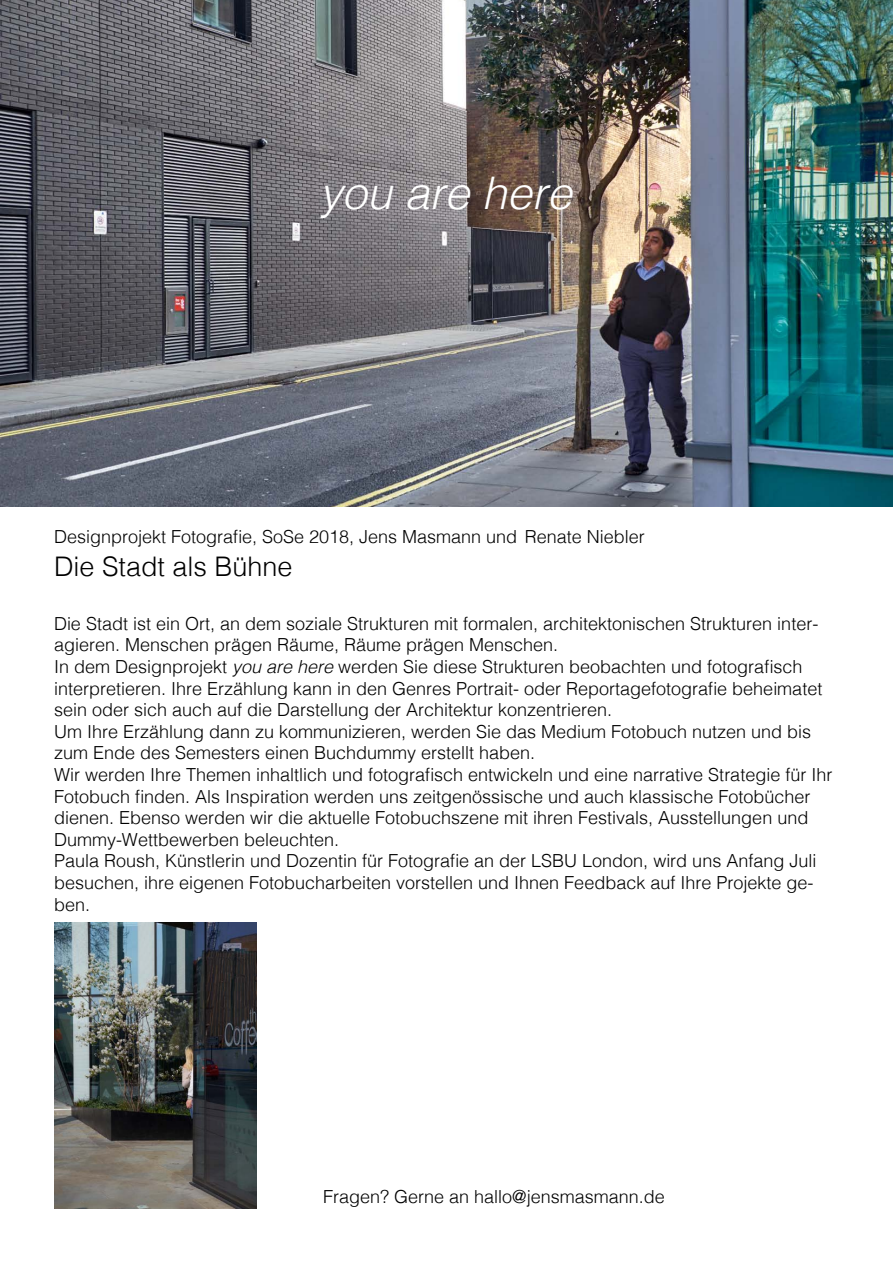
<style>
.page{position:relative;width:893px;height:1263px;background:#fff}
.page>*{position:absolute;margin:0;border:0;box-sizing:border-box;transform-origin:0 0}
.t1{font:italic 300 45px "Helvetica";color:#fff}
.t2{font:300 27px "Helvetica";color:#000}
.t3{font:300 18px/21.6px "Helvetica";color:#000}
.s1{font-style:italic}
</style>
<div class="page">
<img style="left:0;top:0;width:893px;height:506px">
<img style="left:54px;top:922px;width:202px;height:287px">
<h1 class="t1" style="left:319px;top:155px;width:254px">you are here</h1>
<p class="t3" style="left:54px;top:525px;width:592px">Designprojekt Fotografie, SoSe 2018, Jens Masmann und Renate Niebler</p>
<h2 class="t2" style="left:54px;top:543px;width:240px">Die Stadt als Bühne</h2>
<p class="t3" style="left:54px;top:611px;width:780px">Die Stadt ist ein Ort, an dem soziale Strukturen mit formalen, architektonischen Strukturen inter&shy;agieren. Menschen prägen Räume, Räume prägen Menschen.<br>In dem Designprojekt <span class="s1">you are here</span> werden Sie diese Strukturen beobachten und fotografisch interpretieren. Ihre Erzählung kann in den Genres Portrait- oder Reportagefotografie beheimatet sein oder sich auch auf die Darstellung der Architektur konzentrieren.<br>Um Ihre Erzählung dann zu kommunizieren, werden Sie das Medium Fotobuch nutzen und bis zum Ende des Semesters einen Buchdummy erstellt haben.<br>Wir werden Ihre Themen inhaltlich und fotografisch entwickeln und eine narrative Strategie für Ihr Fotobuch finden. Als Inspiration werden uns zeitgenössische und auch klassische Fotobücher dienen. Ebenso werden wir die aktuelle Fotobuchszene mit ihren Festivals, Ausstellungen und Dummy-Wettbewerben beleuchten.<br>Paula Roush, Künstlerin und Dozentin für Fotografie an der LSBU London, wird uns Anfang Juli besuchen, ihre eigenen Fotobucharbeiten vorstellen und Ihnen Feedback auf Ihre Projekte ge&shy;ben.</p>
<p class="t3" style="left:323px;top:1184px;width:343px">Fragen? Gerne an hallo@jensmasmann.de</p>
</div>
